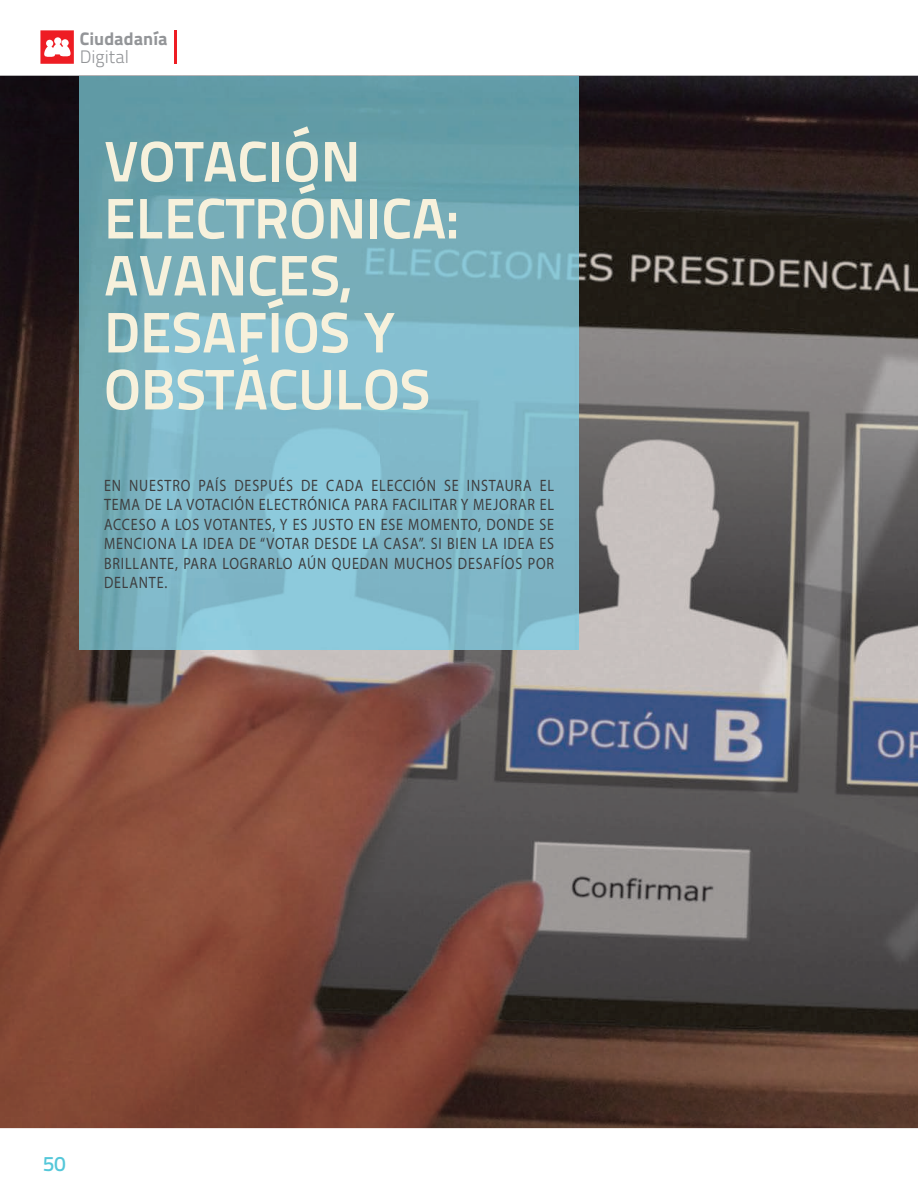
<style>
.page{position:relative;width:918px;height:1188px;background:#fff}
.page>*{position:absolute;margin:0;border:0;box-sizing:border-box;transform-origin:0 0}
.t1{font:57px/57px "Titillium Text 25 L 800 wt";color:#f7f1dc}
.t2{font:21px "Titillium Text 25 L 600 wt";color:#54c7d9}
.t3{font:18px "Titillium Text 25 L 999 wt";color:#939598}
.t4{font:18px "Titillium Text 25 L 250 wt";color:#939598}
.t5{font:16.5px/19.5px "Myriad Pro";letter-spacing:.06em;color:#3e3e3f;text-align:justify;scale:.85 1}
</style>
<div class="page">
<img style="left:0;top:76px;width:918px;height:1052px">
<img style="left:80px;top:76px;width:498px;height:574px">
<svg style="left:40px;top:30px;width:34px;height:34px"></svg>
<hr style="left:174px;top:30px;width:3px;height:34px;background:#ee1d23">
<p class="t3" style="left:80px;top:25px;width:89px">Ciudadanía</p>
<p class="t4" style="left:80px;top:44px;width:51px">Digital</p>
<h1 class="t1" style="left:104px;top:130px;width:356px">VOTACIÓN<br>ELECTRÓNICA:<br>AVANCES,<br>DESAFÍOS Y<br>OBSTÁCULOS</h1>
<p class="t5" style="left:104px;top:475px;width:531px">EN NUESTRO PAÍS DESPUÉS DE CADA ELECCIÓN SE INSTAURA EL TEMA DE LA VOTACIÓN ELECTRÓNICA PARA FACILITAR Y MEJORAR EL ACCESO A LOS VOTANTES, Y ES JUSTO EN ESE MOMENTO, DONDE SE MENCIONA LA IDEA DE “VOTAR DESDE LA CASA”. SI BIEN LA IDEA ES BRILLANTE, PARA LOGRARLO AÚN QUEDAN MUCHOS DESAFÍOS POR DELANTE.</p>
<p class="t2" style="left:43px;top:1148px;width:24px">50</p>
</div>
